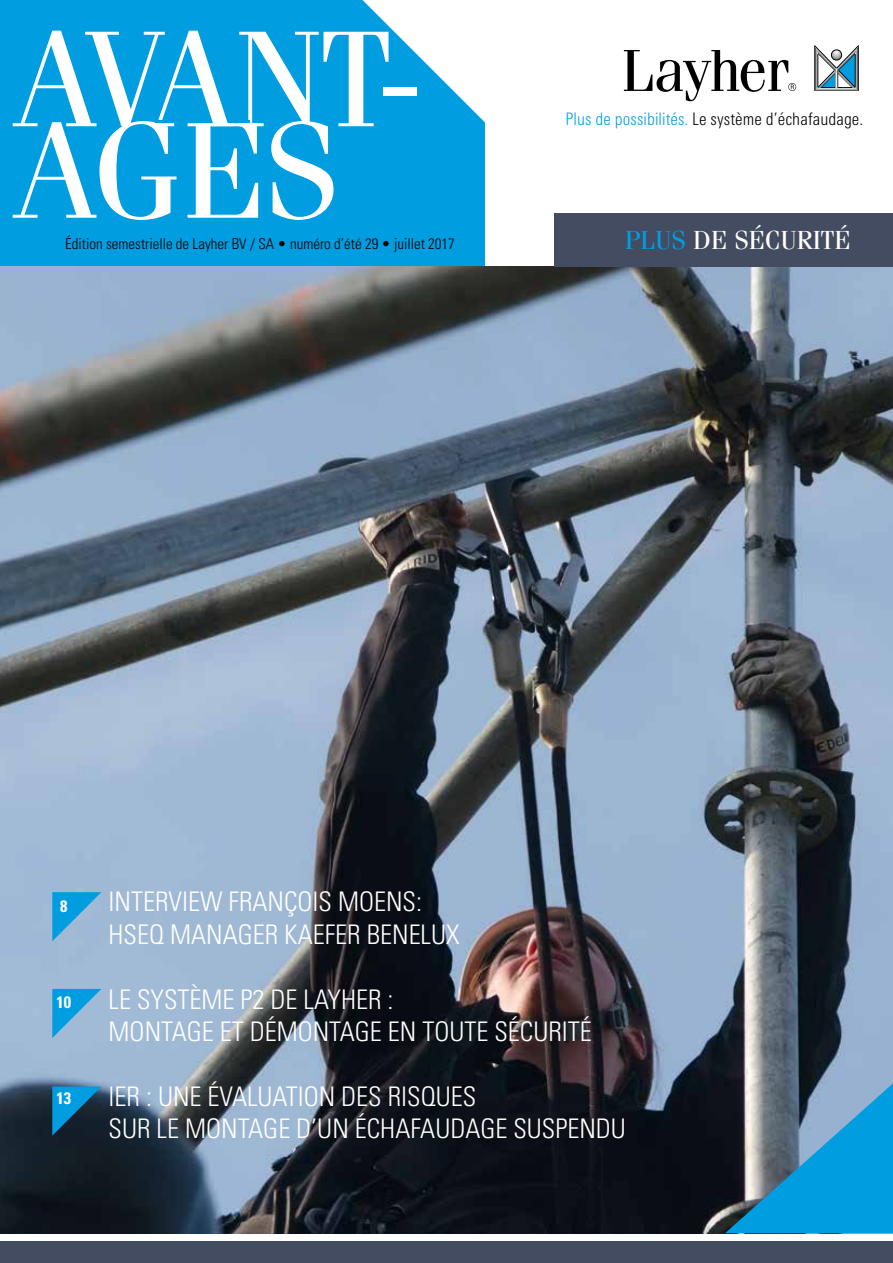
<style>
.page{position:relative;width:893px;height:1263px;background:#fff}
.page>*{position:absolute;margin:0;border:0;box-sizing:border-box;transform-origin:0 0}
.t1{font:136.5px "Fenice Pro ITC";letter-spacing:-.01em;color:#fff}
.t2{font:300 condensed 27px/32.4px "Univers";color:#fff}
.t3{font:26.1px "Fenice Pro ITC";color:#fff}
.t4{font:26.1px "Fenice Pro ITC";color:#009ee0}
.t5{font:300 condensed 17.25px "LT Univers";letter-spacing:.005em;color:#000}
.t6{font:700 condensed 16.5px "Univers";color:#fff}
.t7{font:300 condensed 15px "Univers";color:#000}
.s1{color:#009ee0}
</style>
<div class="page">
<div style="left:0;top:0;width:485px;height:331px;background:#009ee0"></div>
<hr style="left:814px;top:91px;width:45px;height:1px;background:#000">
<hr style="left:814px;top:90px;width:45px;height:1px;background:#78797a">
<svg style="left:814px;top:45px;width:45px;height:45px"></svg>
<hr style="left:817px;top:46px;width:1px;height:45px;background:#d5d6d7">
<hr style="left:816px;top:46px;width:1px;height:45px;background:#909293">
<hr style="left:815px;top:46px;width:1px;height:45px;background:#414143">
<hr style="left:814px;top:46px;width:1px;height:45px;background:#000">
<hr style="left:818px;top:54px;width:1px;height:33px;background:#000">
<hr style="left:855px;top:46px;width:1px;height:45px;background:#fff">
<hr style="left:856px;top:46px;width:1px;height:45px;background:#bfc0c2">
<hr style="left:857px;top:46px;width:1px;height:45px;background:#78797a">
<hr style="left:858px;top:46px;width:1px;height:45px;background:#000">
<hr style="left:855px;top:54px;width:1px;height:33px;background:#000">
<svg style="left:624px;top:50px;width:172px;height:51px"></svg>
<img style="left:0;top:266px;width:893px;height:967px">
<svg style="left:362px;top:0;width:123px;height:123px"></svg>
<svg style="left:52px;top:892px;width:49px;height:49px;background:#4fabda"></svg>
<svg style="left:52px;top:989px;width:49px;height:49px;background:#50acda"></svg>
<svg style="left:52px;top:1086px;width:49px;height:49px;background:#0c6189"></svg>
<svg style="left:725px;top:1083px;width:168px;height:150px;background:#3788af"></svg>
<div style="left:0;top:1242px;width:893px;height:21px;background:#444c61"></div>
<div style="left:555px;top:213px;width:338px;height:53px;background:#444c61"></div>
<h1 class="t1" style="left:15px;top:-5px;width:410px">AVANT-</h1>
<h1 class="t1" style="left:15px;top:87px;width:326px">AGES</h1>
<p class="t5" style="left:566px;top:109px;width:299px"><span class="s1">Plus de possibilités.</span> Le système d’échafaudage.</p>
<p class="t3" style="left:625px;top:224px;width:213px"><span class="s1">PLUS</span> DEDESÉCURITÉ</p>
<p class="t3" style="left:734px;top:224px;width:118px">SÉCURITÉ</p>
<p class="t7" style="left:65px;top:234px;width:391px">Édition semestrielle de Layher BV / SA • numéro d’été 29 • juillet 2017</p>
<p class="t4" style="left:611px;top:224px;width:62px">PLUS</p>
<p class="t6" style="left:60px;top:896px;width:9px">8</p>
<p class="t6" style="left:56px;top:992px;width:16px">10</p>
<p class="t6" style="left:56px;top:1088px;width:16px">13</p>
<p class="t2" style="left:109px;top:885px;width:352px">INTERVIEW FRANÇOIS MOENS:<br>HSEQ MANAGER KAEFER BENELUX</p>
<p class="t2" style="left:109px;top:982px;width:485px">LE SYSTÈME P2 DE LAYHER :<br>MONTAGE ET DÉMONTAGE EN TOUTE SÉCURITÉ</p>
<p class="t2" style="left:109px;top:1080px;width:519px">IER : UNE ÉVALUATION DES RISQUES<br>SUR LE MONTAGE D’UN ÉCHAFAUDAGE SUSPENDU</p>
</div>
